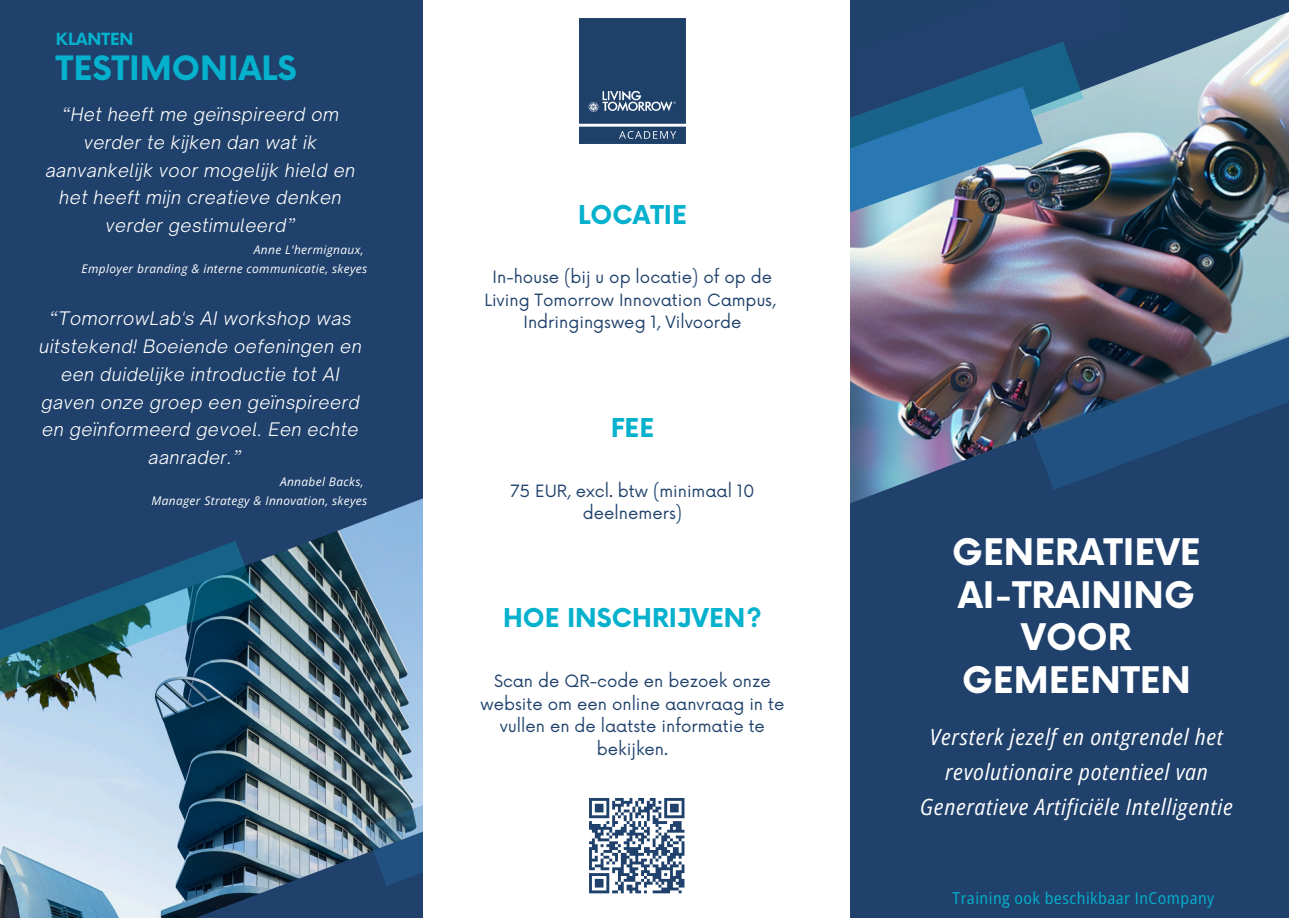
<style>
.page{position:relative;width:1289px;height:918px;background:#fff}
.page>*{position:absolute;margin:0;border:0;box-sizing:border-box;transform-origin:0 0}
.t1{font:700 35.7px/42.8px "Now";color:#fff;text-align:center}
.t2{font:700 32.7px "Now";color:#05b1cd}
.t3{font:700 25.35px "Now";color:#05b1cd}
.t4{font:italic semi-condensed 22.35px/34.8px "Open Sans";letter-spacing:.03em;color:#fff;text-align:center}
.t5{font:italic 300 17.85px/27.8px "Open Sauce One";letter-spacing:.03em;color:#fff;text-align:center}
.t6{font:16.5px/22.5px "Now";color:#1f416b;text-align:center}
.t7{font:semi-condensed 16.35px "Open Sans";letter-spacing:.03em;color:#05b1cd}
.t8{font:700 16.35px "Now";color:#05b1cd}
.t9{font:italic 11.85px/18.9px "Open Sans";letter-spacing:.03em;color:#fff;text-align:right}
</style>
<div class="page">
<div style="left:0;top:0;width:1288px;height:918px;background:#1f416b"></div>
<img style="left:849px;top:12px;width:439px;height:491px">
<img style="left:0;top:498px;width:423px;height:420px">
<svg style="left:849px;top:0;width:310px;height:179px"></svg>
<svg style="left:849px;top:31px;width:263px;height:190px"></svg>
<img style="left:849px;top:38px;width:260px;height:256px">
<svg style="left:334px;top:706px;width:89px;height:191px"></svg>
<div style="left:423px;top:0;width:426px;height:918px;background:#fff"></div>
<img style="left:579px;top:18px;width:106px;height:125px">
<svg style="left:1001px;top:310px;width:287px;height:191px"></svg>
<svg style="left:0;top:530px;width:285px;height:196px"></svg>
<svg style="left:589px;top:798px;width:96px;height:96px"></svg>
<h1 class="t8" style="left:56px;top:30px;width:79px">KLANTEN</h1>
<p class="t2" style="left:56px;top:51px;width:242px">TESTIMONIALS</p>
<p class="t5" style="left:46px;top:101px;width:311px">“Het heeft me geïnspireerd om verder te kijken dan wat ik aanvankelijk voor mogelijk hield en het heeft mijn creatieve denken verder gestimuleerd”</p>
<p class="t9" style="left:254px;top:240px;width:111px">Anne L'hermignaux,</p>
<p class="t9" style="left:82px;top:259px;width:287px">Employer branding &amp; interne communicatie, skeyes</p>
<p class="t5" style="left:49px;top:305px;width:304px">“TomorrowLab's AI workshop was</p>
<p class="t5" style="left:39px;top:333px;width:324px">uitstekend! Boeiende oefeningen en</p>
<p class="t5" style="left:61px;top:360px;width:280px">een duidelijke introductie tot AI</p>
<p class="t5" style="left:41px;top:388px;width:319px">gaven onze groep een geïnspireerd</p>
<p class="t5" style="left:42px;top:416px;width:318px">en geïnformeerd gevoel. Een echte</p>
<p class="t5" style="left:148px;top:444px;width:94px">aanrader.”</p>
<p class="t9" style="left:151px;top:472px;width:217px">Annabel Backs,<br>Manager Strategy &amp; Innovation, skeyes</p>
<h3 class="t3" style="left:578px;top:201px;width:110px">LOCATIE</h3>
<p class="t6" style="left:484px;top:267px;width:293px">In-house (bij u op locatie) of op de<br>Living Tomorrow Innovation Campus,<br>Indringingsweg 1, Vilvoorde</p>
<h3 class="t3" style="left:610px;top:414px;width:45px">FEE</h3>
<p class="t6" style="left:510px;top:480px;width:246px">75 EUR, excl. btw (minimaal 10 deelnemers)</p>
<h3 class="t3" style="left:503px;top:605px;width:260px">HOE INSCHRIJVEN?</h3>
<p class="t6" style="left:480px;top:671px;width:305px">Scan de QR-code en bezoek onze website om een online aanvraag in te vullen en de laatste informatie te bekijken.</p>
<h4 class="t1" style="left:952px;top:533px;width:250px">GENERATIEVE<br>AI-TRAINING<br>VOOR<br>GEMEENTEN</h4>
<p class="t4" style="left:920px;top:719px;width:314px">Versterk jezelf en ontgrendel het revolutionaire potentieel van<br>Generatieve Artificiële Intelligentie</p>
<h1 class="t7" style="left:952px;top:887px;width:263px">Training ook beschikbaar InCompany</h1>
</div>
